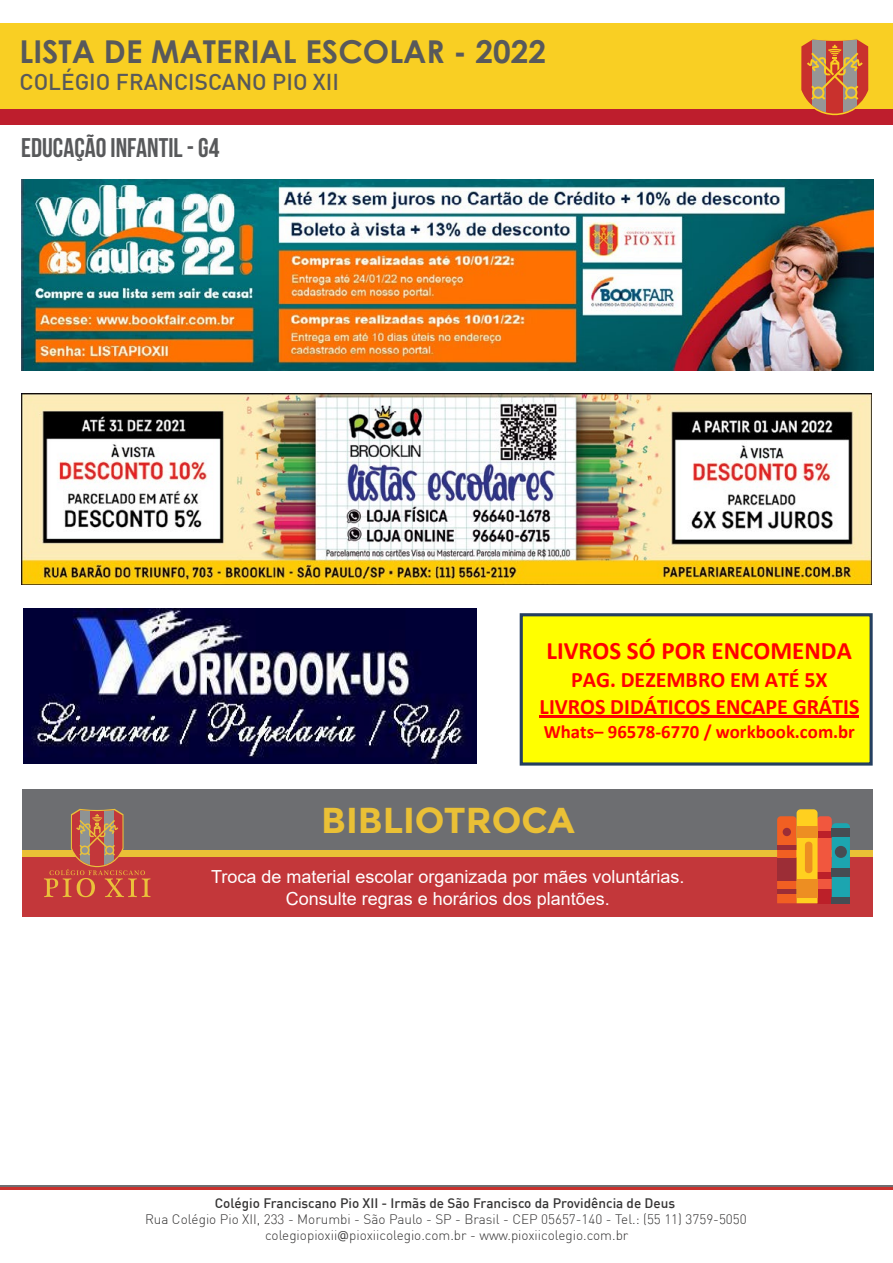
<style>
.page{position:relative;width:893px;height:1263px;background:#fff}
.page>*{position:absolute;margin:0;border:0;box-sizing:border-box;transform-origin:0 0}
.t1{font:700 36px "Montserrat";color:#eac036}
.t2{font:700 31.5px "Century Gothic";color:#58595b}
.t3{font:27px "Bebas Neue";color:#58595b}
.t4{font:700 25.2px "Calibri";color:#f00}
.t5{font:500 22.5px "DIN";color:#58595b}
.t6{font:700 22.05px/26.8px "Calibri";color:#f00;text-align:center}
.t7{font:700 18.9px "Calibri";color:#f00}
.t8{font:18px/21.6px "Arial";color:#fff;text-align:center}
.t9{font:300 13.5px/16.2px "DIN";color:#353434;text-align:center}
.t10{font:500 13.5px "DIN";color:#353434}
.s1{font-family:"Verdana";font-weight:400;font-size:12px}
</style>
<div class="page">
<div style="left:0;top:88px;width:893px;height:36px;background:#be1e2d"></div>
<hr style="left:0;top:1187px;width:893px;height:3px;background:#c9312d">
<hr style="left:0;top:1185px;width:893px;height:2px;background:#6d6e71">
<div style="left:0;top:23px;width:893px;height:86px;background:#f9cf23"></div>
<svg style="left:801px;top:39px;width:68px;height:76px"></svg>
<div style="left:22px;top:789px;width:850px;height:128px;background:#6d6e71"></div>
<div style="left:22px;top:853px;width:850px;height:64px;background:#c3373a"></div>
<div style="left:22px;top:850px;width:850px;height:6px;background:#eac036"></div>
<svg style="left:44px;top:809px;width:107px;height:88px"></svg>
<svg style="left:777px;top:809px;width:73px;height:94px;background:#aa7348"></svg>
<div style="left:797px;top:826px;width:20px;height:11px;background:#ed8e22"></div>
<div style="left:797px;top:879px;width:20px;height:19px;background:#ed8e22"></div>
<div style="left:805px;top:842px;width:7px;height:31px;background:#ed8e22;border-radius:4px"></div>
<img style="left:21px;top:180px;width:853px;height:191px">
<img style="left:21px;top:394px;width:851px;height:191px">
<div style="left:521px;top:615px;width:350px;height:149px;background:#ff0"></div>
<div style="left:520px;top:613px;width:352px;height:152px;border:3px solid #243f60"></div>
<hr style="left:540px;top:715px;width:319px;height:3px;background:#f00">
<img style="left:23px;top:608px;width:454px;height:155px">
<h2 class="t2" style="left:20px;top:28px;width:528px">LISTA DE MATERIAL ESCOLAR - 2022</h2>
<h3 class="t5" style="left:20px;top:68px;width:321px">COLÉGIO FRANCISCANO PIO XII</h3>
<h3 class="t3" style="left:21px;top:133px;width:200px">EDUCAÇÃO INFANTIL - G4</h3>
<h3 class="t4" style="left:547px;top:633px;width:307px">LIVROS SÓ POR ENCOMENDA</h3>
<h3 class="t6" style="left:540px;top:666px;width:321px">PAG. DEZEMBRO EM ATÉ 5X<br>LIVROS DIDÁTICOS ENCAPE GRÁTIS</h3>
<h3 class="t7" style="left:544px;top:718px;width:313px">Whats– 96578-6770 / workbook.com.br</h3>
<h1 class="t1" style="left:321px;top:798px;width:255px">BIBLIOTROCA</h1>
<h3 class="t8" style="left:211px;top:866px;width:475px">Troca de material escolar organizada por mães voluntárias.<br>Consulte regras e horários dos plantões.</h3>
<p class="t10" style="left:215px;top:1194px;width:462px">Colégio Franciscano Pio XII - Irmãs de São Francisco da Providência de Deus</p>
<p class="t9" style="left:145px;top:1211px;width:603px">Rua Colégio Pio XII, 233 - Morumbi - São Paulo - SP - Brasil - CEP 05657-140 - Tel.: (55 11) 3759-5050 colegiopioxii<span class="s1">@</span>pioxiicolegio.com.br - www.pioxiicolegio.com.br</p>
</div>
